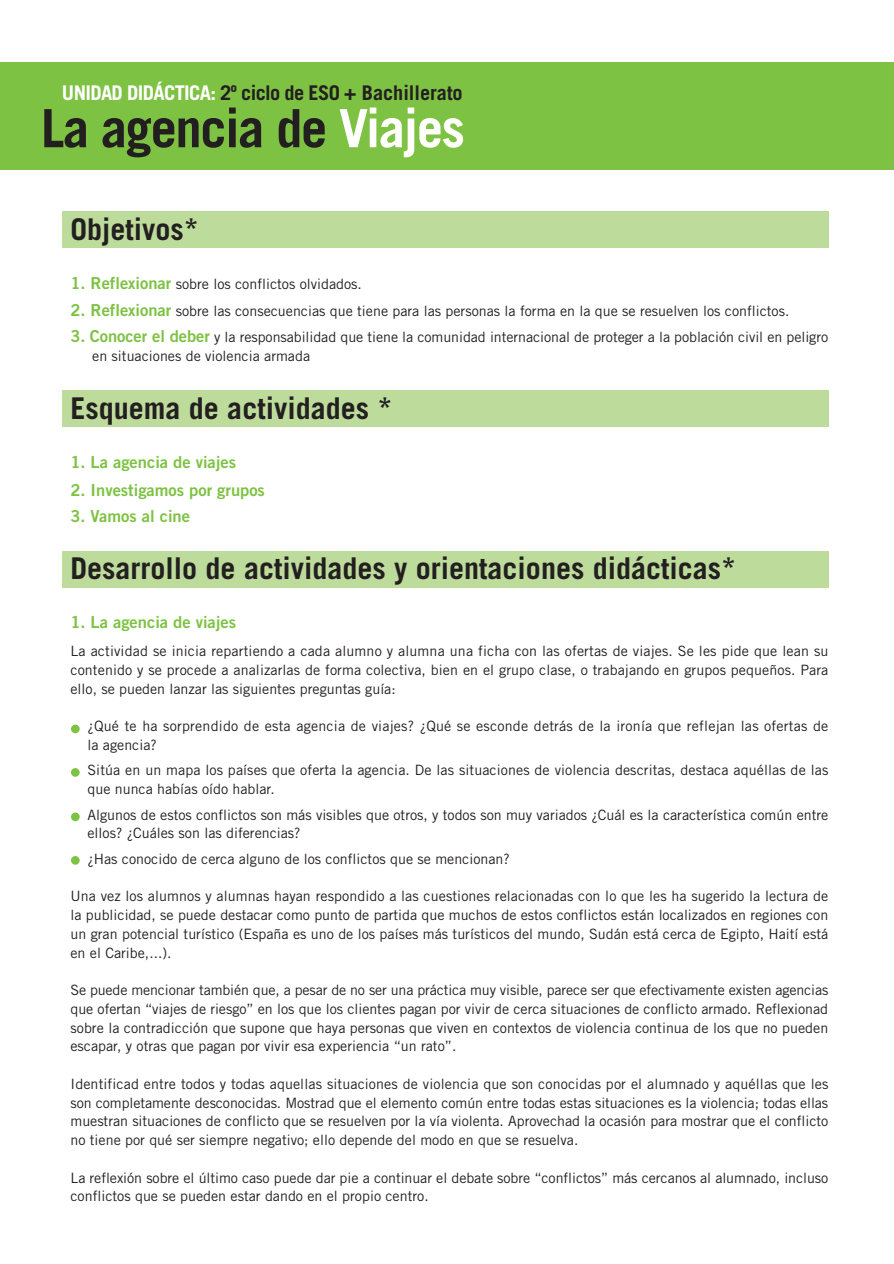
<style>
.page{position:relative;width:894px;height:1264px;background:#fff}
.page>*{position:absolute;margin:0;border:0;box-sizing:border-box;transform-origin:0 0}
.t1{font:700 52.8px "Trade Gothic";letter-spacing:-.03em;color:#231f20}
.t2{font:700 30px "Trade Gothic";color:#231f20}
.t3{font:700 20.25px "Trade Gothic";letter-spacing:-.03em;color:#231f20}
.t4{font:16.5px "Trade Gothic Bold Two";color:#7dc242}
.t5{font:14.25px/18.8px "Trade Gothic";color:#231f20}
.s1{color:#fff}
.s2{font-family:"Trade Gothic Bold Two";font-size:16.5px;color:#7dc242}
</style>
<div class="page">
<div style="left:62px;top:551px;width:765px;height:36px;background:#bddc9b"></div>
<div style="left:62px;top:390px;width:765px;height:37px;background:#bddc9b"></div>
<div style="left:0;top:62px;width:893px;height:108px;background:#7dc242"></div>
<div style="left:62px;top:212px;width:765px;height:36px;background:#bddc9b"></div>
<div style="left:71px;top:725px;width:9px;height:8px;background:#7dc242;border-radius:50%"></div>
<div style="left:71px;top:768px;width:9px;height:9px;background:#7dc242;border-radius:50%"></div>
<div style="left:71px;top:813px;width:9px;height:8px;background:#7dc242;border-radius:50%"></div>
<div style="left:71px;top:856px;width:9px;height:9px;background:#7dc242;border-radius:50%"></div>
<h3 class="t3" style="left:62px;top:85px;width:402px"><span class="s1">UNIDAD DIDÁCTICA:</span> 2º ciclo de ESO + Bachillerato</h3>
<h1 class="t1" style="left:41px;top:109px;width:425px">La agencia de <span class="s1">Viajes</span></h1>
<h2 class="t2" style="left:70px;top:219px;width:130px">Objetivos*</h2>
<p class="t5" style="left:70px;top:276px;width:293px"><span class="s2">1. Reflexionar</span> sobre los conflictos olvidados.</p>
<p class="t5" style="left:70px;top:303px;width:720px"><span class="s2">2. Reflexionar</span> sobre las consecuencias que tiene para las personas la forma en la que se resuelven los conflictos.</p>
<p class="t5" style="left:92px;top:329px;width:737px;text-indent:-22px"><span class="s2">3. Conocer el deber</span> y la responsabilidad que tiene la comunidad internacional de proteger a la población civil en peligro en situaciones de violencia armada</p>
<h2 class="t2" style="left:70px;top:397px;width:323px">Esquema de actividades *</h2>
<p class="t4" style="left:70px;top:456px;width:167px">1. La agencia de viajes</p>
<p class="t4" style="left:70px;top:484px;width:196px">2. Investigamos por grupos</p>
<p class="t4" style="left:70px;top:510px;width:121px">3. Vamos al cine</p>
<h2 class="t2" style="left:70px;top:558px;width:667px">Desarrollo de actividades y orientaciones didácticas*</h2>
<p class="t4" style="left:70px;top:617px;width:167px">1. La agencia de viajes</p>
<p class="t5" style="left:70px;top:643px;width:759px;text-align:justify">La actividad se inicia repartiendo a cada alumno y alumna una ficha con las ofertas de viajes. Se les pide que lean su contenido y se procede a analizarlas de forma colectiva, bien en el grupo clase, o trabajando en grupos pequeños. Para ello, se pueden lanzar las siguientes preguntas guía:</p>
<p class="t5" style="left:87px;top:718px;width:742px">¿Qué te ha sorprendido de esta agencia de viajes? ¿Qué se esconde detrás de la ironía que reflejan las ofertas de la agencia?</p>
<p class="t5" style="left:87px;top:762px;width:742px">Sitúa en un mapa los países que oferta la agencia. De las situaciones de violencia descritas, destaca aquéllas de las que nunca habías oído hablar.</p>
<p class="t5" style="left:87px;top:807px;width:742px">Algunos de estos conflictos son más visibles que otros, y todos son muy variados ¿Cuál es la característica común entre ellos? ¿Cuáles son las diferencias?</p>
<p class="t5" style="left:87px;top:851px;width:423px">¿Has conocido de cerca alguno de los conflictos que se mencionan?</p>
<p class="t5" style="left:70px;top:888px;width:759px;text-align:justify">Una vez los alumnos y alumnas hayan respondido a las cuestiones relacionadas con lo que les ha sugerido la lectura de la publicidad, se puede destacar como punto de partida que muchos de estos conflictos están localizados en regiones con un gran potencial turístico (España es uno de los países más turísticos del mundo, Sudán está cerca de Egipto, Haití está en el Caribe,...).</p>
<p class="t5" style="left:70px;top:982px;width:759px;text-align:justify">Se puede mencionar también que, a pesar de no ser una práctica muy visible, parece ser que efectivamente existen agencias que ofertan “viajes de riesgo” en los que los clientes pagan por vivir de cerca situaciones de conflicto armado. Reflexionad sobre la contradicción que supone que haya personas que viven en contextos de violencia continua de los que no pueden escapar, y otras que pagan por vivir esa experiencia “un rato”.</p>
<p class="t5" style="left:70px;top:1076px;width:759px;text-align:justify">Identificad entre todos y todas aquellas situaciones de violencia que son conocidas por el alumnado y aquéllas que les son completamente desconocidas. Mostrad que el elemento común entre todas estas situaciones es la violencia; todas ellas muestran situaciones de conflicto que se resuelven por la vía violenta. Aprovechad la ocasión para mostrar que el conflicto no tiene por qué ser siempre negativo; ello depende del modo en que se resuelva.</p>
<p class="t5" style="left:70px;top:1170px;width:759px">La reflexión sobre el último caso puede dar pie a continuar el debate sobre “conflictos” más cercanos al alumnado, incluso conflictos que se pueden estar dando en el propio centro.</p>
</div>
